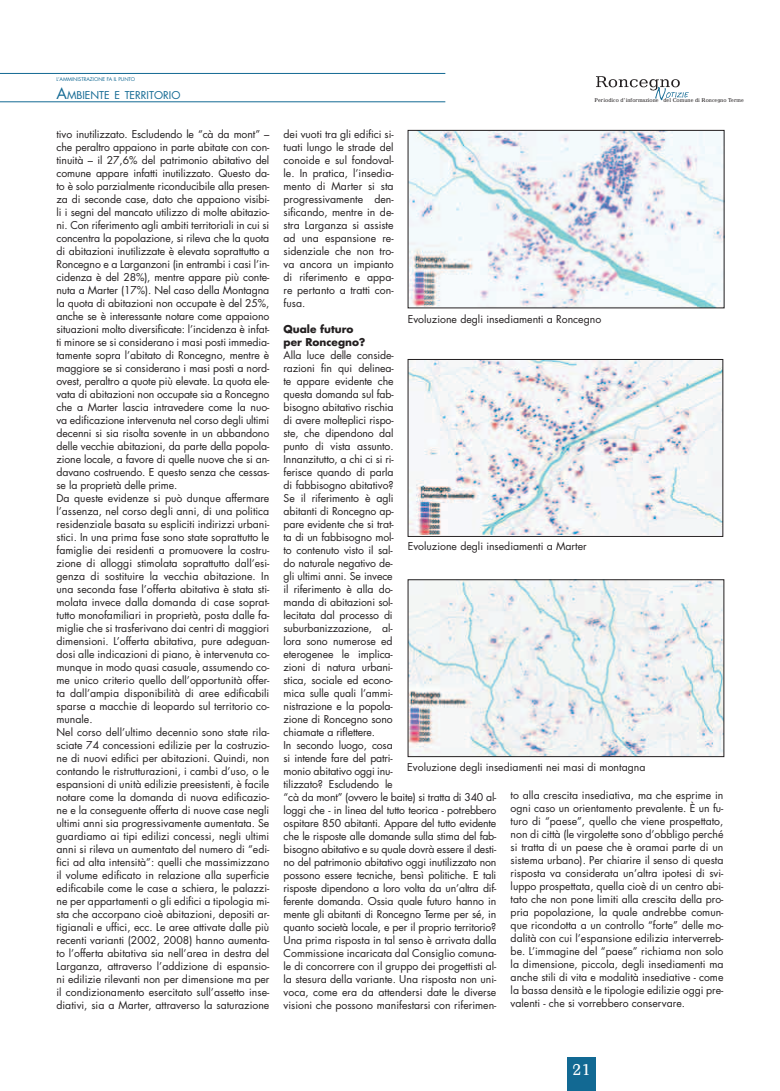
<style>
.page{position:relative;width:780px;height:1091px;background:#fff}
.page>*{position:absolute;margin:0;border:0;box-sizing:border-box;transform-origin:0 0}
.t1{font:14px "Maximus";color:#fff;scale:.8 1}
.t2{font:10.5px/13px "Futura";letter-spacing:-.01em;color:#231f20}
.t3{font:700 10.5px/13px "Futura";color:#231f20}
.t4{font:10.5px "Futura";color:#126993}
.t5{font:5px "Maximus";color:#231f20;scale:.75 1}
.t6{font:5px "Futura";color:#126993}
.s1{font-size:15px}
</style>
<div class="page">
<div style="left:567px;top:1057px;width:28px;height:34px;background:#126993"></div>
<svg style="left:655px;top:91px;width:33px;height:9px"></svg>
<img style="left:596px;top:76px;width:84px;height:15px">
<hr style="left:0;top:73px;width:445px;height:1px;background:#126993">
<hr style="left:0;top:102px;width:445px;height:1px;background:#126993">
<img style="left:409px;top:132px;width:312px;height:174px">
<div style="left:407px;top:130px;width:316px;height:178px;border:1px solid #231f20"></div>
<img style="left:409px;top:361px;width:311px;height:174px">
<div style="left:407px;top:359px;width:315px;height:178px;border:1px solid #231f20"></div>
<img style="left:409px;top:581px;width:312px;height:174px">
<div style="left:407px;top:579px;width:316px;height:178px;border:1px solid #231f20"></div>
<p class="t6" style="left:56px;top:77px;width:80px">L’AMMINISTRAZIONE FA IL PUNTO</p>
<p class="t4" style="left:56px;top:90px;width:125px"><span class="s1">A</span>MBIENTE E TERRITORIO</p>
<p class="t2" style="left:56px;top:129px;width:214px">tivo inutilizzato. Escludendo le “cà da mont” – che peraltro appaiono in parte abitate con con&shy;tinuità – il 27,6% del patrimonio abitativo del comune appare infatti inutilizzato. Questo da&shy;to è solo parzialmente riconducibile alla presen&shy;za di seconde case, dato che appaiono visibi&shy;li i segni del mancato utilizzo di molte abitazio&shy;ni. Con riferimento agli ambiti territoriali in cui si concentra la popolazione, si rileva che la quota di abitazioni inutilizzate è elevata soprattutto a Roncegno e a Larganzoni (in entrambi i casi l’in&shy;cidenza è del 28%), mentre appare più conte&shy;nuta a Marter (17%). Nel caso della Montagna la quota di abitazioni non occupate è del 25%, anche se è interessante notare come appaiono situazioni molto diversificate: l’incidenza è infat&shy;ti minore se si considerano i masi posti immedia&shy;tamente sopra l’abitato di Roncegno, mentre è maggiore se si considerano i masi posti a nord&shy;ovest, peraltro a quote più elevate. La quota ele&shy;vata di abitazioni non occupate sia a Roncegno che a Marter lascia intravedere come la nuo&shy;va edificazione intervenuta nel corso degli ultimi decenni si sia risolta sovente in un abbandono delle vecchie abitazioni, da parte della popola&shy;zione locale, a favore di quelle nuove che si an&shy;davano costruendo. E questo senza che cessas&shy;se la proprietà delle prime.<br>Da queste evidenze si può dunque affermare l’assenza, nel corso degli anni, di una politica residenziale basata su espliciti indirizzi urbani&shy;stici. In una prima fase sono state soprattutto le famiglie dei residenti a promuovere la costru&shy;zione di alloggi stimolata soprattutto dall’esi&shy;genza di sostituire la vecchia abitazione. In una seconda fase l’offerta abitativa è stata sti&shy;molata invece dalla domanda di case soprat&shy;tutto monofamiliari in proprietà, posta dalle fa&shy;miglie che si trasferivano dai centri di maggiori dimensioni. L’offerta abitativa, pure adeguan&shy;dosi alle indicazioni di piano, è intervenuta co&shy;munque in modo quasi casuale, assumendo co&shy;me unico criterio quello dell’opportunità offer&shy;ta dall’ampia disponibilità di aree edificabili sparse a macchie di leopardo sul territorio co&shy;munale.<br>Nel corso dell’ultimo decennio sono state rila&shy;sciate 74 concessioni edilizie per la costruzio&shy;ne di nuovi edifici per abitazioni. Quindi, non contando le ristrutturazioni, i cambi d’uso, o le espansioni di unità edilizie preesistenti, è facile notare come la domanda di nuova edificazio&shy;ne e la conseguente offerta di nuove case negli ultimi anni sia progressivamente aumentata. Se guardiamo ai tipi edilizi concessi, negli ultimi anni si rileva un aumentato del numero di “edi&shy;fici ad alta intensità”: quelli che massimizzano il volume edificato in relazione alla superficie edificabile come le case a schiera, le palazzi&shy;ne per appartamenti o gli edifici a tipologia mi&shy;sta che accorpano cioè abitazioni, depositi ar&shy;tigianali e uffici, ecc. Le aree attivate dalle più recenti varianti (2002, 2008) hanno aumenta&shy;to l’offerta abitativa sia nell’area in destra del Larganza, attraverso l’addizione di espansio&shy;ni edilizie rilevanti non per dimensione ma per il condizionamento esercitato sull’assetto inse&shy;diativi, sia a Marter, attraverso la saturazione</p>
<p class="t2" style="left:283px;top:129px;width:111px;text-align:justify">dei vuoti tra gli edifici si&shy;tuati lungo le strade del conoide e sul fondoval&shy;le. In pratica, l’insedia&shy;mento di Marter si sta progressivamente den&shy;sificando, mentre in de&shy;stra Larganza si assiste ad una espansione re&shy;sidenziale che non tro&shy;va ancora un impianto di riferimento e appa&shy;re pertanto a tratti con&shy;fusa.</p>
<p class="t5" style="left:594px;top:98px;width:200px">Periodico d’informazione del Comune di Roncegno Terme</p>
<p class="t2" style="left:407px;top:314px;width:195px">Evoluzione degli insediamenti a Roncegno</p>
<p class="t3" style="left:283px;top:324px;width:83px">Quale futuro per Roncegno?</p>
<p class="t2" style="left:283px;top:350px;width:214px">Alla luce delle conside-<br>razioni fin qui delinea-<br>te appare evidente che<br>questa domanda sul fab-<br>bisogno abitativo rischia<br>di avere molteplici rispo-<br>ste, che dipendono dal<br>punto di vista assunto.<br>Innanzitutto, a chi ci si ri-<br>ferisce quando di parla<br>di fabbisogno abitativo?<br>Se il riferimento è agli<br>abitanti di Roncegno ap-<br>pare evidente che si trat-<br>ta di un fabbisogno mol-<br>to contenuto visto il sal-<br>do naturale negativo de-<br>gli ultimi anni. Se invece<br>il riferimento è alla do-<br>manda di abitazioni sol-<br>lecitata dal processo di<br>suburbanizzazione, al-<br>lora sono numerose ed<br>eterogenee le implica-<br>zioni di natura urbani-<br>stica, sociale ed econo-<br>mica sulle quali l’ammi-<br>nistrazione e la popola-<br>zione di Roncegno sono<br>chiamate a riflettere.<br>In secondo luogo, cosa<br>si intende fare del patri-<br>monio abitativo oggi inu-<br>tilizzato? Escludendo le<br>“cà da mont” (ovvero le baite) si tratta di 340 al&shy;loggi che - in linea del tutto teorica - potrebbero ospitare 850 abitanti. Appare del tutto evidente che le risposte alle domande sulla stima del fab&shy;bisogno abitativo e su quale dovrà essere il desti&shy;no del patrimonio abitativo oggi inutilizzato non possono essere tecniche, bensì politiche. E tali risposte dipendono a loro volta da un’altra dif&shy;ferente domanda. Ossia quale futuro hanno in mente gli abitanti di Roncegno Terme per sé, in quanto società locale, e per il proprio territorio?<br>Una prima risposta in tal senso è arrivata dalla<br>Commissione incaricata dal Consiglio comuna&shy;le di concorrere con il gruppo dei progettisti al&shy;la stesura della variante. Una risposta non uni&shy;voca, come era da attendersi date le diverse visioni che possono manifestarsi con riferimen-</p>
<p class="t2" style="left:407px;top:540px;width:180px">Evoluzione degli insediamenti a Marter</p>
<p class="t2" style="left:407px;top:761px;width:239px">Evoluzione degli insediamenti nei masi di montagna</p>
<p class="t2" style="left:510px;top:789px;width:214px;text-align:justify">to alla crescita insediativa, ma che esprime in ogni caso un orientamento prevalente. È un fu&shy;turo di “paese”, quello che viene prospettato, non di città (le virgolette sono d’obbligo perché si tratta di un paese che è oramai parte di un sistema urbano). Per chiarire il senso di questa risposta va considerata un’altra ipotesi di svi&shy;luppo prospettata, quella cioè di un centro abi&shy;tato che non pone limiti alla crescita della pro&shy;pria popolazione, la quale andrebbe comun&shy;que ricondotta a un controllo “forte” delle mo&shy;dalità con cui l’espansione edilizia interverreb&shy;be. L’immagine del “paese” richiama non solo la dimensione, piccola, degli insediamenti ma anche stili di vita e modalità insediative - come la bassa densità e le tipologie edilizie oggi pre&shy;valenti - che si vorrebbero conservare.</p>
<h1 class="t1" style="left:571px;top:1064px;width:25px">21</h1>
</div>
